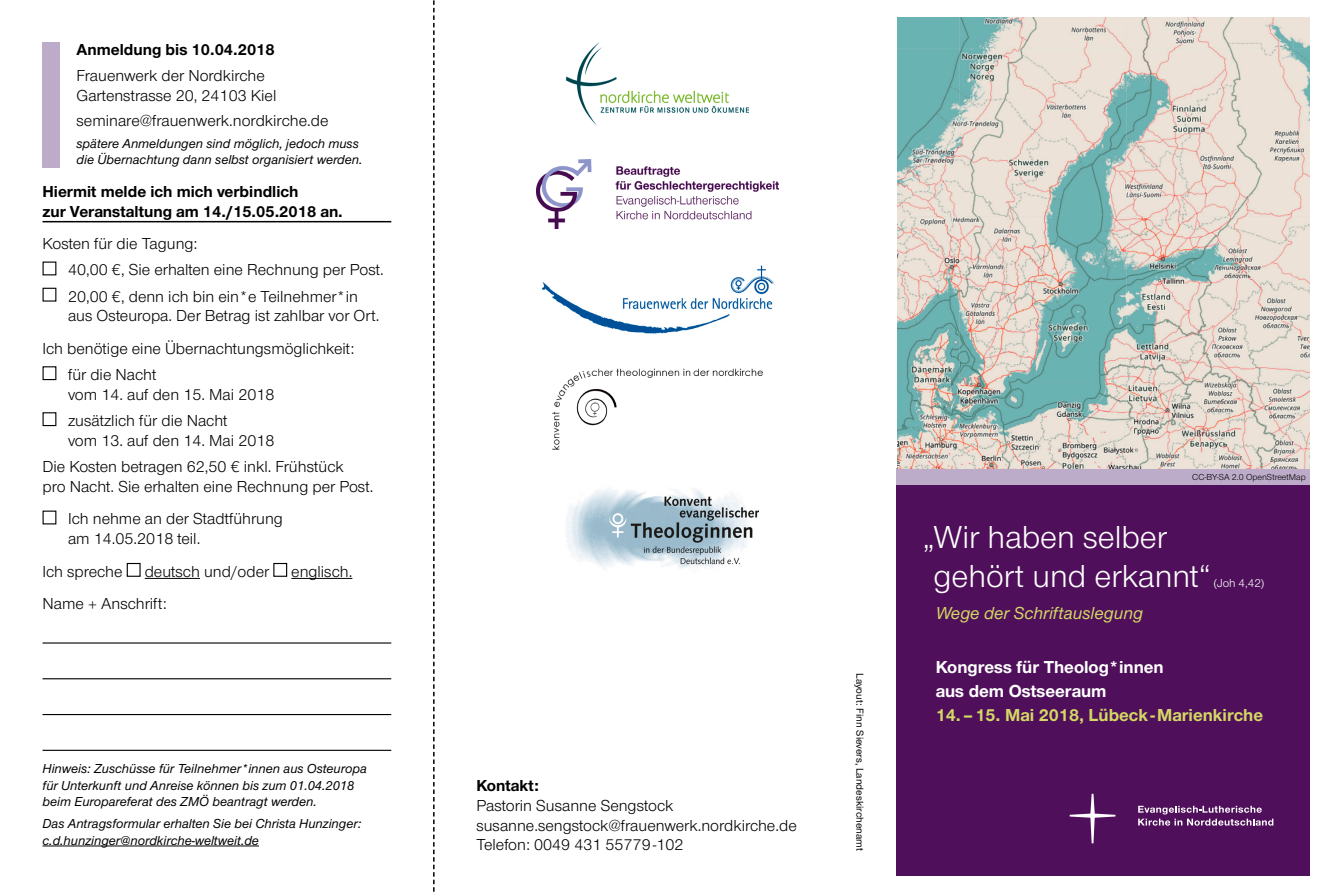
<style>
.page{position:relative;width:1327px;height:893px;background:#fff}
.page>*{position:absolute;margin:0;border:0;box-sizing:border-box;transform-origin:0 0}
.t1{font:33px/39px "Nordelbica";color:#fff}
.t2{font:700 18px/24px "Nordelbica";color:#fff}
.t3{font:italic 500 18px "Nordelbica";color:#d3d864}
.t4{font:16.5px/19.8px "Nordelbica";color:#000}
.t5{font:700 16.5px/19.8px "Nordelbica";color:#000}
.t6{font:italic 500 13.5px/16.2px "Nordelbica";color:#000}
.t7{font:12px "Nordelbica";color:#fff}
.t8{font:500 10.5px "Nordelbica";color:#000}
.t9{font:9px "Nordelbica";color:#000}
.s1{font-weight:700}
.s2{color:#d3d864}
</style>
<div class="page">
<div style="left:897px;top:468px;width:413px;height:17px;background:#bdacc9"></div>
<div style="left:897px;top:485px;width:413px;height:391px;background:#4f0f5a"></div>
<svg style="left:1069px;top:794px;width:46px;height:49px"></svg>
<svg style="left:1138px;top:806px;width:135px;height:20px"></svg>
<img style="left:897px;top:17px;width:413px;height:451px">
<img style="left:567px;top:43px;width:181px;height:82px">
<img style="left:566px;top:488px;width:193px;height:81px">
<img style="left:541px;top:265px;width:234px;height:69px">
<img style="left:552px;top:369px;width:211px;height:81px">
<img style="left:536px;top:159px;width:243px;height:69px">
<hr style="left:43px;top:221px;width:348px;height:1px;background:#000">
<hr style="left:145px;top:578px;width:55px;height:1px;background:#000">
<hr style="left:291px;top:578px;width:61px;height:1px;background:#000">
<hr style="left:43px;top:846px;width:216px;height:1px;background:#000">
<div style="left:43px;top:288px;width:13px;height:14px;border:1px solid #000"></div>
<div style="left:43px;top:366px;width:13px;height:14px;border:1px solid #000"></div>
<div style="left:43px;top:412px;width:13px;height:14px;border:1px solid #000"></div>
<div style="left:127px;top:563px;width:14px;height:14px;border:1px solid #000"></div>
<div style="left:273px;top:563px;width:14px;height:14px;border:1px solid #000"></div>
<hr style="left:43px;top:642px;width:348px;height:2px;background:#000">
<hr style="left:43px;top:678px;width:348px;height:1px;background:#000">
<hr style="left:43px;top:714px;width:348px;height:1px;background:#000">
<hr style="left:43px;top:750px;width:348px;height:1px;background:#000">
<div style="left:43px;top:43px;width:17px;height:125px;background:#bdacc9"></div>
<svg style="left:433px;top:0;width:1px;height:892px"></svg>
<p class="t4" style="left:77px;top:36px;width:200px;line-height:26.2px"><span class="s1">Anmeldung bis 10.04.2018<br></span>Frauenwerk der Nordkirche</p>
<p class="t4" style="left:77px;top:83px;width:253px;line-height:24.9px">Gartenstrasse 20, 24103 Kiel seminare@frauenwerk.nordkirche.de</p>
<p class="t6" style="left:77px;top:135px;width:287px">spätere Anmeldungen sind möglich, jedoch muss die Übernachtung dann selbst organisiert werden.</p>
<p class="t5" style="left:43px;top:181px;width:302px">Hiermit melde ich mich verbindlich<br>zur Veranstaltung am 14./15.05.2018 an.</p>
<p class="t4" style="left:43px;top:234px;width:156px">Kosten für die Tagung:</p>
<p class="t4" style="left:68px;top:260px;width:317px">40,00 €, Sie erhalten eine Rechnung per Post.</p>
<p class="t4" style="left:68px;top:286px;width:313px">20,00 €, denn ich bin ein*e Teilnehmer*in aus Osteuropa. Der Betrag ist zahlbar vor Ort.</p>
<p class="t4" style="left:43px;top:339px;width:313px">Ich benötige eine Übernachtungsmöglichkeit:</p>
<p class="t4" style="left:68px;top:365px;width:208px">für die Nacht<br>vom 14. auf den 15. Mai 2018</p>
<p class="t4" style="left:68px;top:411px;width:208px">zusätzlich für die Nacht<br>vom 13. auf den 14. Mai 2018</p>
<p class="t4" style="left:43px;top:457px;width:332px">Die Kosten betragen 62,50 € inkl. Frühstück<br>pro Nacht. Sie erhalten eine Rechnung per Post.</p>
<p class="t4" style="left:68px;top:509px;width:216px">Ich nehme an der Stadtführung am 14.05.2018 teil.</p>
<p class="t4" style="left:43px;top:562px;width:82px">Ich spreche</p>
<p class="t4" style="left:145px;top:562px;width:126px">deutsch und/oder</p>
<p class="t4" style="left:291px;top:562px;width:63px">englisch.</p>
<p class="t4" style="left:43px;top:594px;width:126px">Name + Anschrift:</p>
<p class="t6" style="left:43px;top:761px;width:326px">Hinweis: Zuschüsse für Teilnehmer*innen aus Osteuropa für Unterkunft und Anreise können bis zum 01.04.2018 beim Europareferat des ZMÖ beantragt werden.</p>
<p class="t6" style="left:43px;top:816px;width:320px">Das Antragsformular erhalten Sie bei Christa Hunzinger: c.d.hunzinger@nordkirche-weltweit.de</p>
<p class="t5" style="left:476px;top:776px;width:64px">Kontakt:</p>
<p class="t4" style="left:476px;top:796px;width:322px">Pastorin Susanne Sengstock susanne.sengstock@frauenwerk.nordkirche.de<br>Telefon: 0049 431 55779-102</p>
<p class="t8" style="left:866px;top:673px;width:179px;rotate:90deg">Layout: Finn Sievers, Landeskirchenamt</p>
<p class="t9" style="left:1192px;top:471px;width:115px">CC-BY-SA 2.0 OpenStreetMap</p>
<p class="t1" style="left:933px;top:517px;width:279px;text-indent:-11px">„Wir haben selber gehört und erkannt“</p>
<p class="t7" style="left:1213px;top:576px;width:52px">(Joh 4,42)</p>
<p class="t3" style="left:935px;top:603px;width:209px">Wege der Schriftauslegung</p>
<p class="t2" style="left:935px;top:655px;width:329px">Kongress für Theolog*innen<br>aus dem Ostseeraum<br><span class="s2">14.–15. Mai 2018, Lübeck-Marienkirche</span></p>
</div>
